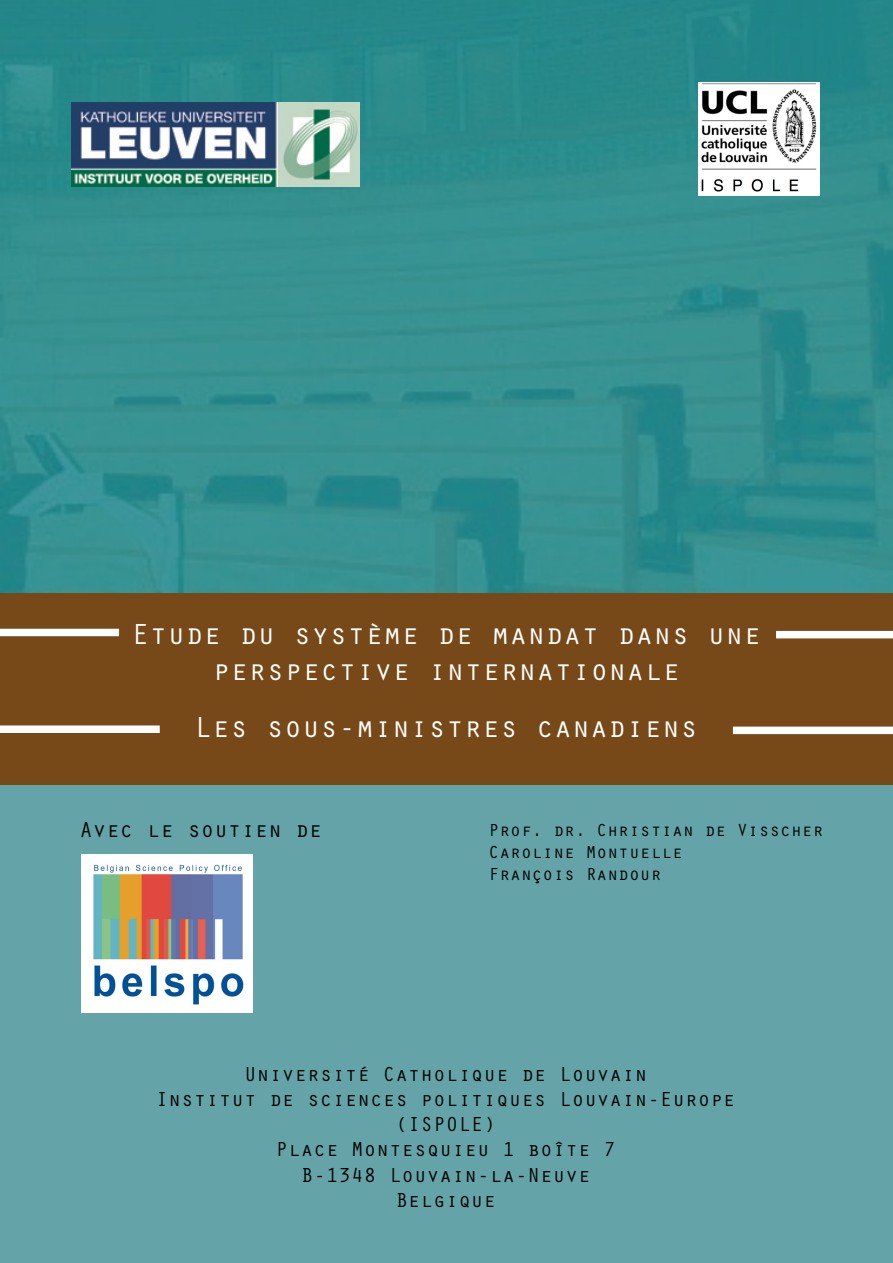
<style>
.page{position:relative;width:893px;height:1263px;background:#fff}
.page>*{position:absolute;margin:0;border:0;box-sizing:border-box;transform-origin:0 0}
.t1{font:30px/36px "Orator Std";color:#fff;text-align:center}
.t2{font:22.5px "Orator Std";color:#000}
.t3{font:21px/25.2px "Orator Std";color:#000;text-align:center}
.t4{font:18px/21.6px "Orator Std";color:#000}
</style>
<div class="page">
<img style="left:0;top:0;width:893px;height:593px">
<div style="left:0;top:593px;width:893px;height:192px;background:#784918"></div>
<div style="left:0;top:785px;width:893px;height:478px;background:#64a4a9"></div>
<img style="left:72px;top:103px;width:288px;height:83px">
<img style="left:698px;top:83px;width:121px;height:113px">
<div style="left:0;top:629px;width:119px;height:7px;background:#fff"></div>
<div style="left:776px;top:631px;width:117px;height:7px;background:#fff"></div>
<div style="left:0;top:725px;width:160px;height:8px;background:#fff"></div>
<div style="left:733px;top:727px;width:160px;height:7px;background:#fff"></div>
<img style="left:82px;top:854px;width:170px;height:158px">
<p class="t1" style="left:131px;top:614px;width:632px">Etude du système de mandat dans une perspective internationale</p>
<p class="t1" style="left:194px;top:708px;width:506px">Les sous-ministres canadiens</p>
<p class="t2" style="left:79px;top:814px;width:245px">Avec le soutien de</p>
<p class="t4" style="left:489px;top:819px;width:336px">Prof. dr. Christian de Visscher<br>Caroline Montuelle<br>François Randour</p>
<p class="t3" style="left:156px;top:1060px;width:581px">Université Catholique de Louvain<br>Institut de sciences politiques Louvain-Europe (ISPOLE)<br>Place Montesquieu 1 boîte 7<br>B-1348 Louvain-la-Neuve<br>Belgique</p>
</div>
